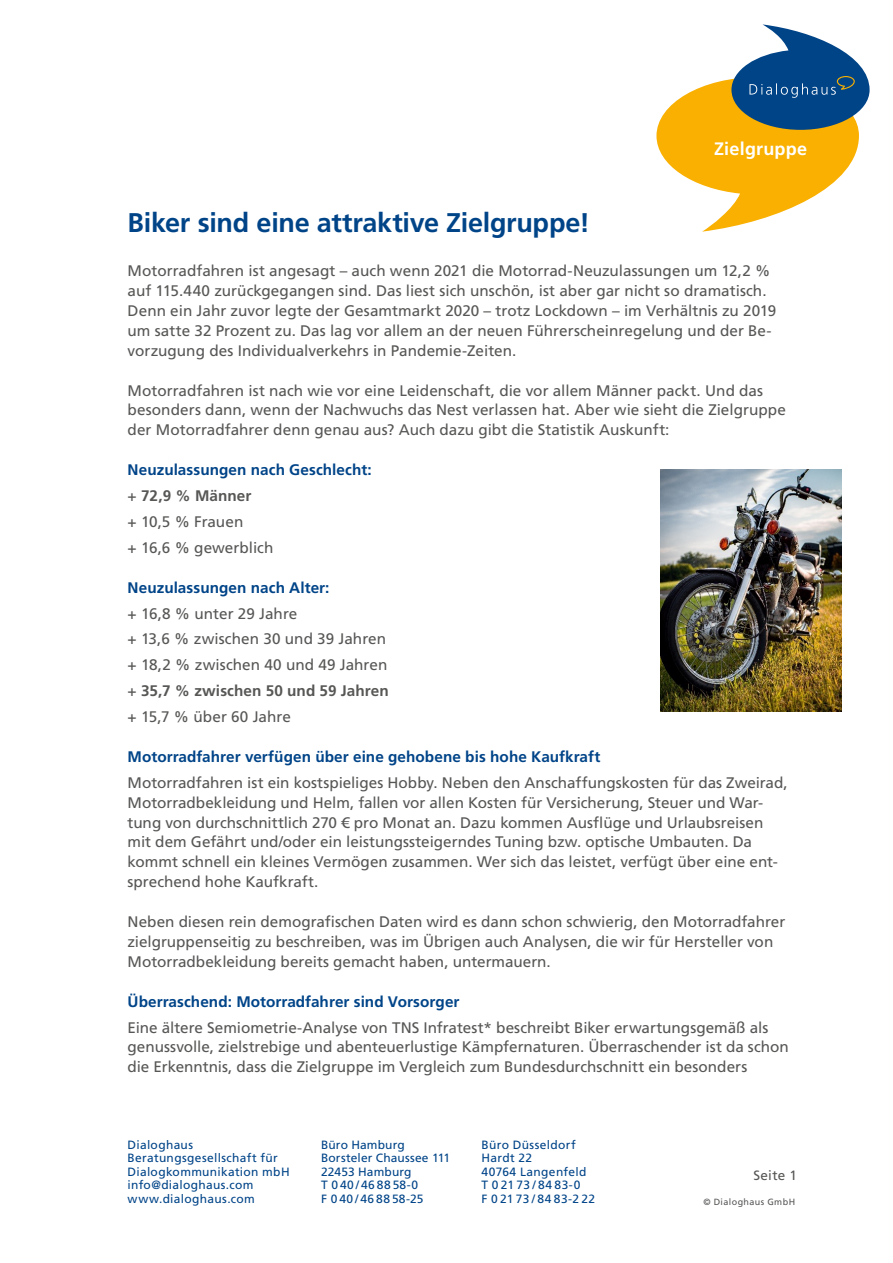
<style>
.page{position:relative;width:893px;height:1263px;background:#fff}
.page>*{position:absolute;margin:0;border:0;box-sizing:border-box;transform-origin:0 0}
.t1{font:700 27px "Frutiger LT Std";letter-spacing:-.01em;color:#048}
.t2{font:700 18px "Frutiger LT Std";letter-spacing:.015em;color:#fff}
.t3{font:15.3px/20px "Frutiger CE";color:#575756}
.t4{font:700 15.3px/26px "Frutiger CE";letter-spacing:.005em;color:#048}
.t5{font:13.5px "Frutiger LT Std";letter-spacing:.02em;color:#575756}
.t6{font:12px/13.5px "Frutiger LT Std";letter-spacing:.025em;color:#048}
.t7{font:9px "Frutiger LT Std";letter-spacing:.045em;color:#575756}
.s1{font-weight:400;color:#575756}
.s2{color:#575756}
.s3{font-weight:700}
.s4{font-family:"Frutiger LT"}
</style>
<div class="page">
<svg style="left:656px;top:24px;width:214px;height:208px"></svg>
<img style="left:661px;top:470px;width:181px;height:241px">
<h1 class="t1" style="left:128px;top:206px;width:464px">Biker sind eine attraktive Zielgruppe!</h1>
<p class="t2" style="left:714px;top:138px;width:95px">Zielgruppe</p>
<p class="t3" style="left:128px;top:261px;width:650px">Motorradfahren ist angesagt – auch wenn 2021 die Motorrad-Neuzulassungen um 12,2 % auf 115.440 zurückgegangen sind. Das liest sich unschön, ist aber gar nicht so dramatisch.<br>Denn ein Jahr zuvor legte der Gesamtmarkt 2020 – trotz Lockdown – im Verhältnis zu 2019 um satte 32 Prozent zu. Das lag vor allem an der neuen Führerscheinregelung und der Be&shy;vorzugung des Individualverkehrs in Pandemie-Zeiten.</p>
<p class="t3" style="left:128px;top:380px;width:660px">Motorradfahren ist nach wie vor eine Leidenschaft, die vor allem Männer packt. Und das besonders dann, wenn der Nachwuchs das Nest verlassen hat. Aber wie sieht die Zielgruppe der Motorradfahrer denn genau aus? Auch dazu gibt die Statistik Auskunft:</p>
<p class="t4" style="left:128px;top:457px;width:246px">Neuzulassungen nach Geschlecht: <span class="s1">+</span> <span class="s2">72,9 % Männer<br></span><span class="s1">+ 10,5 % Frauen<br>+ 16,6 % gewerblich</span></p>
<p class="t4" style="left:128px;top:574px;width:203px">Neuzulassungen nach Alter:</p>
<p class="t3" style="left:128px;top:600px;width:263px;line-height:26px">+ 16,8 % unter 29 Jahre<br>+ 13,6 % zwischen 30 und 39 Jahren + 18,2 % zwischen 40 und 49 Jahren + <span class="s3">35,7 % zwischen 50 und 59 Jahren </span>+ 15,7 % über 60 Jahre</p>
<p class="t4" style="left:128px;top:743px;width:474px">Motorradfahrer verfügen über eine gehobene bis hohe Kaufkraft</p>
<p class="t3" style="left:128px;top:772px;width:662px">Motorradfahren ist ein kostspieliges Hobby. Neben den Anschaffungskosten für das Zweirad, Motorradbekleidung und Helm, fallen vor allen Kosten für Versicherung, Steuer und War&shy;tung von durchschnittlich 270 <span class="s4">€</span> pro Monat an. Dazu kommen Ausflüge und Urlaubsreisen mit dem Gefährt und/oder ein leistungssteigerndes Tuning bzw. optische Umbauten. Da kommt schnell ein kleines Vermögen zusammen. Wer sich das leistet, verfügt über eine ent&shy;sprechend hohe Kaufkraft.</p>
<p class="t3" style="left:128px;top:912px;width:659px">Neben diesen rein demografischen Daten wird es dann schon schwierig, den Motorradfahrer zielgruppenseitig zu beschreiben, was im Übrigen auch Analysen, die wir für Hersteller von<br>Motorradbekleidung bereits gemacht haben, untermauern.</p>
<p class="t4" style="left:128px;top:988px;width:334px">Überraschend: Motorradfahrer sind Vorsorger</p>
<p class="t3" style="left:128px;top:1017px;width:663px">Eine ältere Semiometrie-Analyse von TNS Infratest* beschreibt Biker erwartungsgemäß als genussvolle, zielstrebige und abenteuerlustige Kämpfernaturen. Überraschender ist da schon die Erkenntnis, dass die Zielgruppe im Vergleich zum Bundesdurchschnitt ein besonders</p>
<p class="t6" style="left:128px;top:1138px;width:164px">Dialoghaus<br>Beratungsgesellschaft für<br>Dialogkommunikation mbH info@dialoghaus.com www.dialoghaus.com</p>
<p class="t6" style="left:321px;top:1138px;width:131px">Büro Hamburg<br>Borsteler Chaussee 111<br>22453 Hamburg<br>T 0 40 / 46 88 58-0<br>F 0 40 / 46 88 58-25</p>
<p class="t6" style="left:482px;top:1138px;width:115px">Büro Düsseldorf<br>Hardt 22<br>40764 Langenfeld<br>T 0 21 73 / 84 83-0<br>F 0 21 73 / 84 83-2 22</p>
<p class="t5" style="left:753px;top:1167px;width:45px">Seite 1</p>
<p class="t7" style="left:703px;top:1197px;width:93px">© Dialoghaus GmbH</p>
</div>
